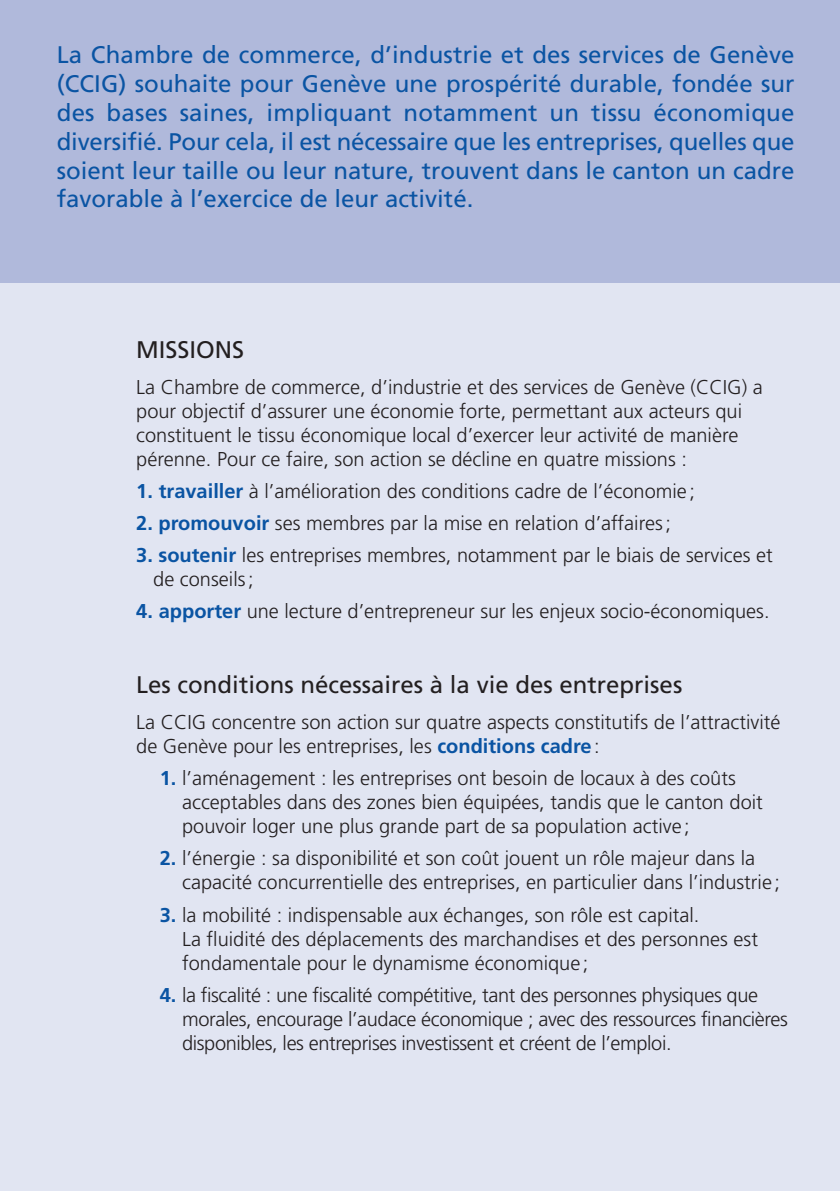
<style>
.page{position:relative;width:840px;height:1191px;background:#fff}
.page>*{position:absolute;margin:0;border:0;box-sizing:border-box;transform-origin:0 0}
.t1{font:24px/28.8px "Frutiger";color:#0a54a3;text-align:justify}
.t2{font:24px "Frutiger";color:#231f20}
.t3{font:300 20px/24px "Frutiger";color:#231f20}
.t4{font:300 20px/24px "Frutiger";letter-spacing:-.02em;color:#231f20}
.s1{font-weight:700;color:#0a54a3}
</style>
<div class="page">
<div style="left:0;top:0;width:839px;height:283px;background:#b0b9db"></div>
<div style="left:0;top:283px;width:839px;height:908px;background:#e1e5f2"></div>
<p class="t1" style="left:57px;top:42px;width:739px">La Chambre de commerce, d’industrie et des services de Genève (CCIG) souhaite pour Genève une prospérité durable, fondée sur des bases saines, impliquant notamment un tissu économique diversifié. Pour cela, il est nécessaire que les entreprises, quelles que soient leur taille ou leur nature, trouvent dans le canton un cadre favorable à l’exercice de leur activité.</p>
<p class="t2" style="left:136px;top:340px;width:109px">MISSIONS</p>
<p class="t3" style="left:136px;top:377px;width:628px">La Chambre de commerce, d’industrie et des services de Genève (CCIG) a pour objectif d’assurer une économie forte, permettant aux acteurs qui constituent le tissu économique local d’exercer leur activité de manière pérenne. Pour ce faire, son action se décline en quatre missions :</p>
<p class="t3" style="left:136px;top:481px;width:560px"><span class="s1">1. travailler</span> à l’amélioration des conditions cadre de l’économie;</p>
<p class="t3" style="left:136px;top:513px;width:536px"><span class="s1">2. promouvoir</span> ses membres par la mise en relation d’affaires;</p>
<p class="t3" style="left:153px;top:545px;width:620px;text-indent:-17px"><span class="s1">3. soutenir</span> les entreprises membres, notamment par le biais de services et de conseils;</p>
<p class="t3" style="left:136px;top:601px;width:634px"><span class="s1">4. apporter</span> une lecture d’entrepreneur sur les enjeux socio-économiques.</p>
<p class="t2" style="left:136px;top:675px;width:547px">Les conditions nécessaires à la vie des entreprises</p>
<p class="t3" style="left:136px;top:712px;width:645px">La CCIG concentre son action sur quatre aspects constitutifs de l’attractivité de Genève pour les entreprises, les <span class="s1">conditions cadre</span>:</p>
<p class="t3" style="left:182px;top:768px;width:582px;text-indent:-22px"><span class="s1">1.</span> l’aménagement : les entreprises ont besoin de locaux à des coûts acceptables dans des zones bien équipées, tandis que le canton doit pouvoir loger une plus grande part de sa population active;</p>
<p class="t3" style="left:182px;top:848px;width:599px;text-indent:-22px"><span class="s1">2.</span> l’énergie : sa disponibilité et son coût jouent un rôle majeur dans la capacité concurrentielle des entreprises, en particulier dans l’industrie;</p>
<p class="t3" style="left:182px;top:904px;width:577px;text-indent:-22px"><span class="s1">3.</span> la mobilité : indispensable aux échanges, son rôle est capital.<br>La fluidité des déplacements des marchandises et des personnes est fondamentale pour le dynamisme économique;</p>
<p class="t4" style="left:182px;top:984px;width:607px;text-indent:-22px"><span class="s1">4.</span> la fiscalité : une fiscalité compétitive, tant des personnes physiques que morales, encourage l’audace économique ; avec des ressources financières disponibles, les entreprises investissent et créent de l’emploi.</p>
</div>
